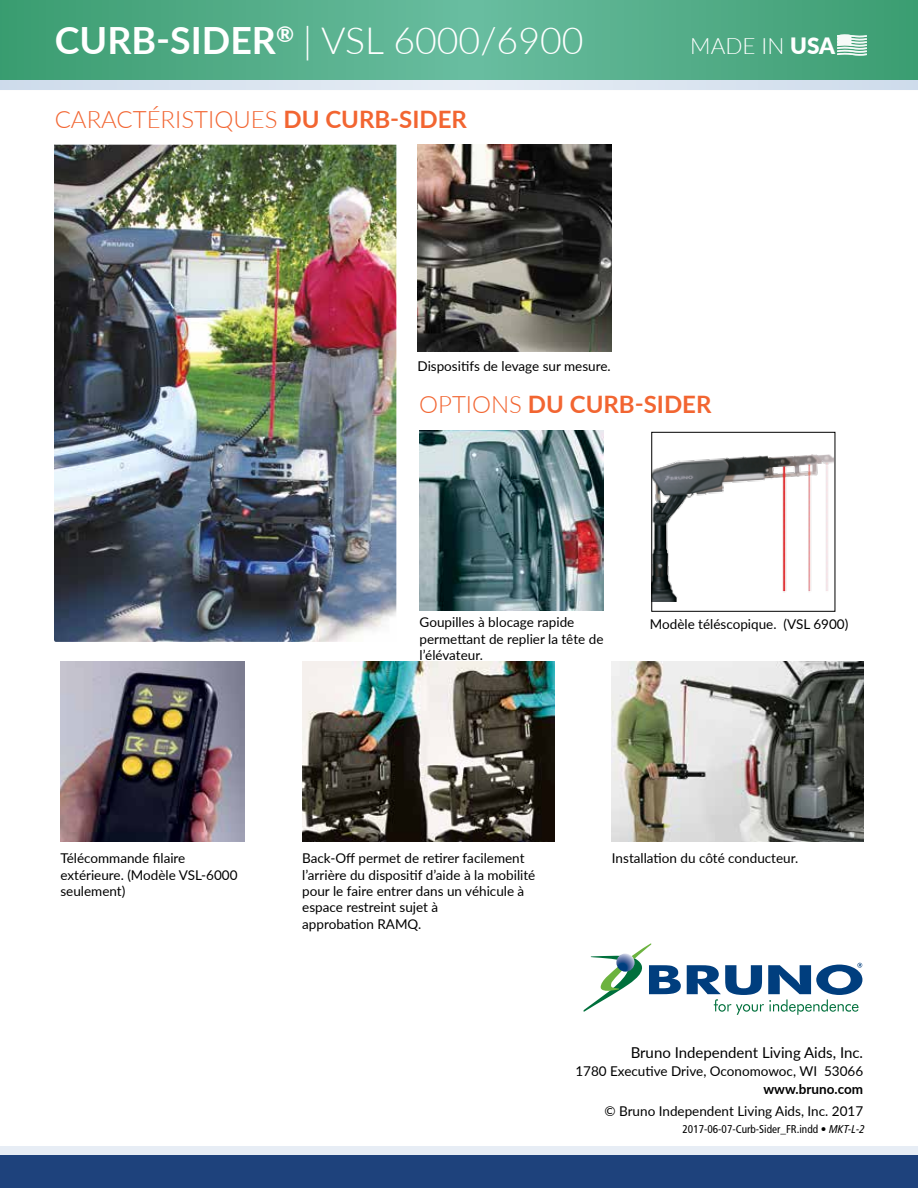
<style>
.page{position:relative;width:918px;height:1188px;background:#fff}
.page>*{position:absolute;margin:0;border:0;box-sizing:border-box;transform-origin:0 0}
.t1{font:300 37.5px "Lato";color:#fff}
.t2{font:300 24px "Lato";color:#f26531}
.t3{font:700 24px "Lato";color:#f26531}
.t4{font:300 22.5px "Lato";color:#fff}
.t5{font:15px "Lato";color:#000}
.t6{font:13.5px/16.5px "Lato";color:#000}
.t7{font:700 13.5px "Lato";color:#000}
.t8{font:condensed 11.25px "Frutiger LT Std";color:#000}
.s1{font-weight:700}
.s2{font-weight:900}
.s3{font-weight:300}
.s4{font-family:"Frutiger LT Pro";font-style:italic}
</style>
<div class="page">
<div style="left:0;top:0;width:918px;height:92px;background:#000;opacity:.27"></div>
<svg style="left:0;top:0;width:918px;height:81px;background:#53ad89"></svg>
<div style="left:0;top:81px;width:918px;height:8px;background:#dae4f0"></div>
<svg style="left:837px;top:35px;width:30px;height:21px"></svg>
<img style="left:54px;top:145px;width:342px;height:497px">
<img style="left:420px;top:430px;width:184px;height:180px">
<img style="left:653px;top:455px;width:180px;height:146px">
<div style="left:651px;top:432px;width:184px;height:180px;border:1px solid #000"></div>
<img style="left:418px;top:145px;width:194px;height:207px">
<img style="left:302px;top:662px;width:252px;height:179px">
<img style="left:60px;top:662px;width:184px;height:179px">
<img style="left:612px;top:662px;width:252px;height:179px">
<svg style="left:583px;top:943px;width:279px;height:72px"></svg>
<div style="left:0;top:1154px;width:918px;height:34px;background:#1e427c"></div>
<div style="left:0;top:1146px;width:918px;height:8px;background:#e7edf5"></div>
<h1 class="t1" style="left:55px;top:14px;width:530px"><span class="s1">CURB-SIDER</span><sup>®</sup> | VSL 6000/6900</h1>
<h3 class="t4" style="left:690px;top:30px;width:146px">MADE IN <span class="s2">USA</span></h3>
<h2 class="t2" style="left:55px;top:103px;width:414px">CARACTÉRISTIQUES <span class="s1">DU CURB-SIDER</span></h2>
<p class="t6" style="left:418px;top:357px;width:195px">Dispositifs de levage sur mesure.</p>
<h2 class="t3" style="left:419px;top:387px;width:294px"><span class="s3">OPTIONS</span> DU CURB-SIDER</h2>
<p class="t6" style="left:420px;top:613px;width:185px">Goupilles à blocage rapide permettant de replier la tête de l’élévateur.</p>
<p class="t6" style="left:650px;top:615px;width:200px">Modèle téléscopique. (VSL 6900)</p>
<p class="t6" style="left:60px;top:849px;width:179px">Télécommande filaire extérieure. (Modèle VSL-6000 seulement)</p>
<p class="t6" style="left:302px;top:849px;width:235px">Back-Off permet de retirer facilement l’arrière du dispositif d’aide à la mobilité pour le faire entrer dans un véhicule à espace restreint sujet à<br>approbation RAMQ.</p>
<p class="t6" style="left:612px;top:849px;width:188px">Installation du côté conducteur.</p>
<p class="t5" style="left:631px;top:1041px;width:234px">Bruno Independent Living Aids, Inc.</p>
<p class="t6" style="left:575px;top:1062px;width:289px">1780 Executive Drive, Oconomowoc, WI 53066</p>
<p class="t7" style="left:763px;top:1079px;width:101px">www.bruno.com</p>
<p class="t6" style="left:604px;top:1102px;width:260px">© Bruno Independent Living Aids, Inc. 2017</p>
<p class="t8" style="left:683px;top:1123px;width:184px">2017-06-07-Curb-Sider_FR.indd • <span class="s4">MKT-L-2</span></p>
</div>
